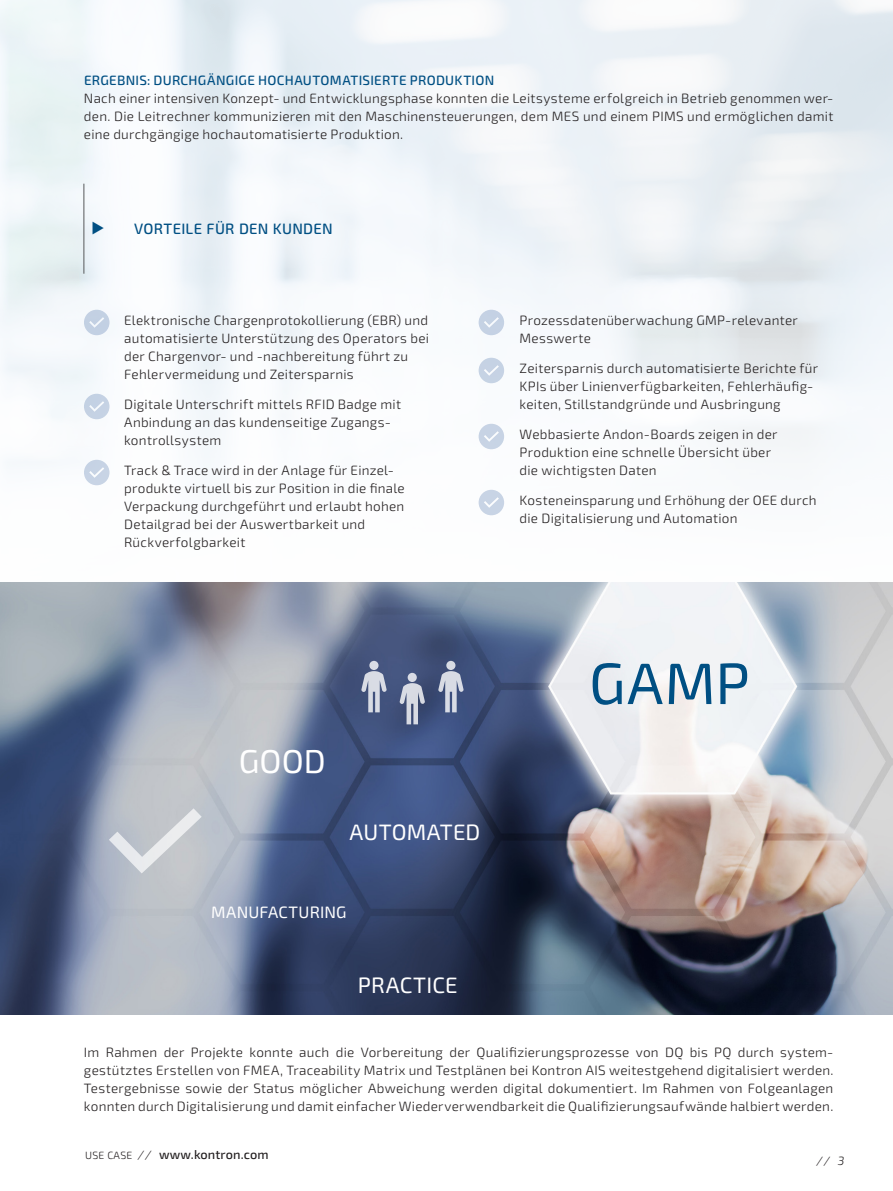
<style>
.page{position:relative;width:893px;height:1191px;background:#fff}
.page>*{position:absolute;margin:0;border:0;box-sizing:border-box;transform-origin:0 0}
.Product_name_9_12pt{font:58.35px "Sn T";color:#004f83}
.Product_name_9_12pt-2{font:33px "Sn T";color:#fff}
.Product_name_9_12pt-3{font:22.35px "Sn T";letter-spacing:.005em;color:#fff}
.Product_name_9_12pt-4{font:16.5px "Sn T";letter-spacing:.01em;color:#fff}
.Product_name_9_12pt-5{font:500 15px "Sn T";letter-spacing:.015em;color:#004f83}
.Bullets{font:300 13.5px/18px "Sn T";letter-spacing:.02em;color:#231f20}
.Fließtext_9_12pt_lig{font:300 13.5px/18px "Sn T";letter-spacing:.02em;color:#231f20;text-align:justify}
.Fließtext_9_12pt_lig-2{font:500 13.5px "Sn T";letter-spacing:.02em;color:#004f83}
.t1{font:500 12.75px "Sn T";letter-spacing:.01em;color:#231f20}
.t2{font:italic 300 12px "Sn T";color:#231f20}
.s1{font-weight:300;font-size:10.5px}
.s2{font-weight:300;font-style:italic;font-size:12px}
</style>
<div class="page">
<img style="left:0;top:0;width:893px;height:583px">
<svg style="left:84px;top:310px;width:25px;height:25px"></svg>
<svg style="left:479px;top:310px;width:25px;height:25px"></svg>
<svg style="left:479px;top:358px;width:25px;height:25px"></svg>
<svg style="left:479px;top:424px;width:25px;height:25px"></svg>
<svg style="left:479px;top:490px;width:25px;height:25px"></svg>
<svg style="left:84px;top:394px;width:25px;height:25px"></svg>
<svg style="left:84px;top:460px;width:25px;height:25px"></svg>
<hr style="left:83px;top:184px;width:1px;height:90px;background:#57585a">
<img style="left:0;top:583px;width:893px;height:432px">
<svg style="left:109px;top:808px;width:93px;height:65px;background:#c7cbd1"></svg>
<div style="left:408px;top:673px;width:9px;height:9px;background:#d9dce5;border-radius:50%"></div>
<svg style="left:400px;top:683px;width:25px;height:41px"></svg>
<svg style="left:369px;top:661px;width:10px;height:9px"></svg>
<svg style="left:361px;top:671px;width:26px;height:41px"></svg>
<div style="left:446px;top:661px;width:9px;height:9px;background:#d7dbe3;border-radius:50%"></div>
<svg style="left:438px;top:671px;width:26px;height:41px"></svg>
<svg style="left:93px;top:222px;width:11px;height:13px"></svg>
<p class="Fließtext_9_12pt_lig-2" style="left:84px;top:72px;width:412px">ERGEBNIS: DURCHGÄNGIGE HOCHAUTOMATISIERTE PRODUKTION</p>
<p class="Fließtext_9_12pt_lig" style="left:84px;top:89px;width:751px">Nach einer intensiven Konzept- und Entwicklungsphase konnten die Leitsysteme erfolgreich in Betrieb genommen wer&shy;den. Die Leitrechner kommunizieren mit den Maschinensteuerungen, dem MES und einem PIMS und ermöglichen damit eine durchgängige hochautomatisierte Produktion.</p>
<p class="Product_name_9_12pt-5" style="left:134px;top:219px;width:200px">VORTEILE FÜR DEN KUNDEN</p>
<p class="Bullets" style="left:124px;top:311px;width:306px">Elektronische Chargenprotokollierung (EBR) und automatisierte Unterstützung des Operators bei der Chargenvor- und -nachbereitung führt zu Fehlervermeidung und Zeitersparnis</p>
<p class="Bullets" style="left:124px;top:395px;width:278px">Digitale Unterschrift mittels RFID Badge mit<br>Anbindung an das kundenseitige Zugangs&shy;kontrollsystem</p>
<p class="Bullets" style="left:124px;top:461px;width:282px">Track &amp; Trace wird in der Anlage für Einzel&shy;produkte virtuell bis zur Position in die finale Verpackung durchgeführt und erlaubt hohen Detailgrad bei der Auswertbarkeit und Rückverfolgbarkeit</p>
<p class="Bullets" style="left:520px;top:311px;width:280px">Prozessdatenüberwachung GMP-relevanter<br>Messwerte</p>
<p class="Bullets" style="left:520px;top:359px;width:300px">Zeitersparnis durch automatisierte Berichte für<br>KPIs über Linienverfügbarkeiten, Fehlerhäufig&shy;keiten, Stillstandgründe und Ausbringung</p>
<p class="Bullets" style="left:520px;top:425px;width:259px">Webbasierte Andon- Boards zeigen in der<br>Produktion eine schnelle Übersicht über die wichtigsten Daten</p>
<p class="Bullets" style="left:520px;top:491px;width:298px">Kosteneinsparung und Erhöhung der OEE durch die Digitalisierung und Automation</p>
<p class="Product_name_9_12pt-2" style="left:239px;top:742px;width:89px">GOOD</p>
<p class="Product_name_9_12pt-3" style="left:350px;top:819px;width:132px">AUTOMATED</p>
<p class="Product_name_9_12pt-4" style="left:211px;top:902px;width:137px">MANUFACTURING</p>
<p class="Product_name_9_12pt-3" style="left:358px;top:971px;width:101px">PRACTICE</p>
<p class="Product_name_9_12pt" style="left:589px;top:649px;width:162px">GAMP</p>
<p class="Fließtext_9_12pt_lig" style="left:84px;top:1043px;width:751px">Im Rahmen der Projekte konnte auch die Vorbereitung der Qualifizierungsprozesse von DQ bis PQ durch system&shy;gestütztes Erstellen von FMEA, Traceability Matrix und Testplänen bei Kontron AIS weitestgehend digitalisiert werden.<br>Testergebnisse sowie der Status möglicher Abweichung werden digital dokumentiert. Im Rahmen von Folgeanlagen konnten durch Digitalisierung und damit einfacher Wiederverwendbarkeit die Qualifizierungsaufwände halbiert werden.</p>
<p class="t1" style="left:85px;top:1147px;width:185px"><span class="s1">USE CASE</span> <span class="s2">//</span> www.kontron.com</p>
<p class="t2" style="left:816px;top:1153px;width:29px">// 3</p>
</div>
